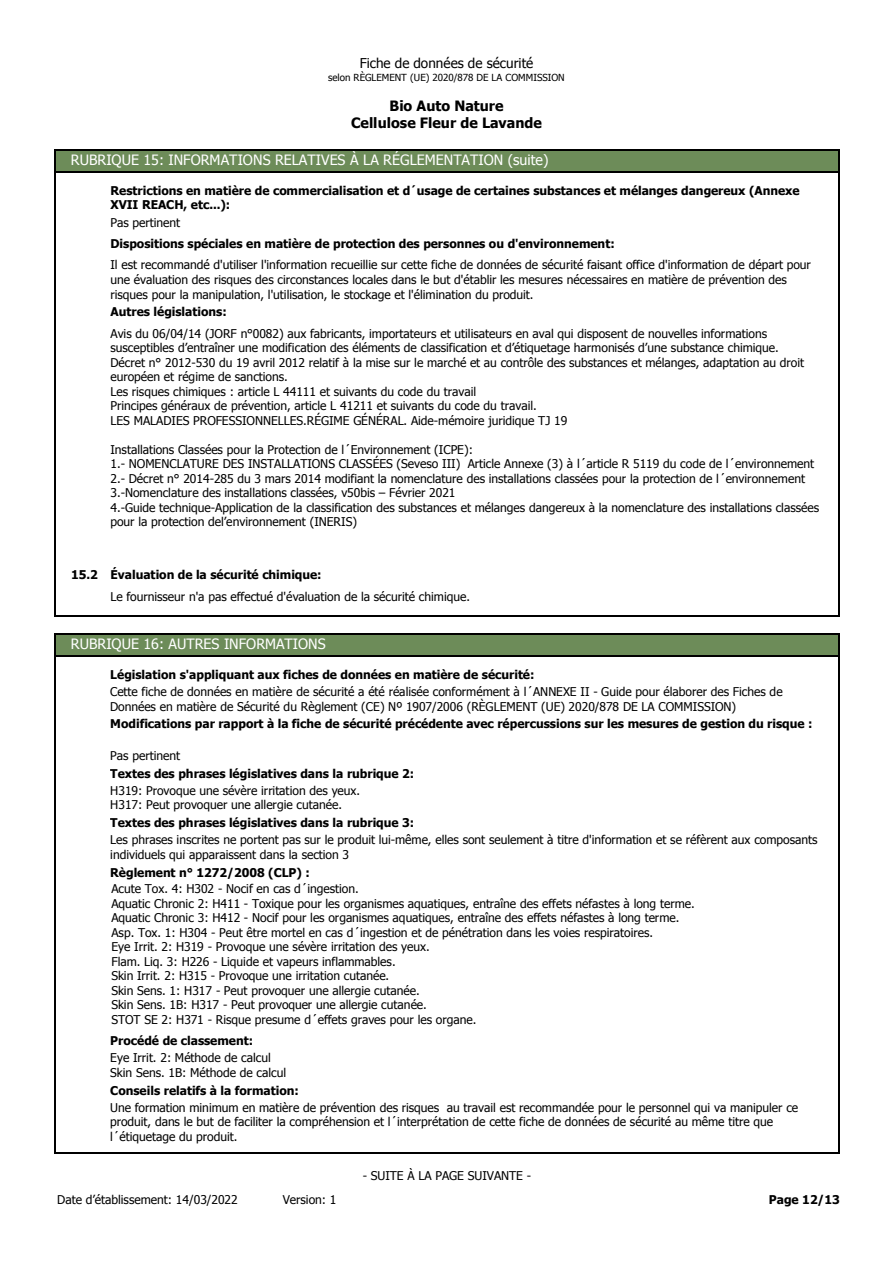
<style>
.page{position:relative;width:894px;height:1263px;background:#fff}
.page>*{position:absolute;margin:0;border:0;box-sizing:border-box;transform-origin:0 0}
.t1{font:14.25px "Tahoma";color:#fff}
.t2{font:700 14.25px/17.1px "Tahoma";color:#000;text-align:center}
.t3{font:13.5px "Tahoma";color:#000}
.t4{font:12px/14.5px "Tahoma";letter-spacing:-.005em;color:#000}
.t5{font:700 12px/14.4px "Tahoma";color:#000}
.t6{font:9.75px "Tahoma";color:#000}
</style>
<div class="page">
<div style="left:71px;top:151px;width:767px;height:21px;background:#6d8c59"></div>
<hr style="left:71px;top:150px;width:767px;height:1px;background:#000">
<hr style="left:71px;top:172px;width:767px;height:1px;background:#000">
<svg style="left:54px;top:150px;width:17px;height:33px"></svg>
<svg style="left:838px;top:150px;width:1px;height:33px"></svg>
<hr style="left:54px;top:183px;width:1px;height:32px;background:#000">
<hr style="left:838px;top:183px;width:1px;height:32px;background:#000">
<svg style="left:54px;top:215px;width:1px;height:42px"></svg>
<svg style="left:838px;top:215px;width:1px;height:42px"></svg>
<hr style="left:54px;top:257px;width:1px;height:47px;background:#000">
<hr style="left:838px;top:257px;width:1px;height:47px;background:#000">
<svg style="left:54px;top:304px;width:1px;height:22px"></svg>
<svg style="left:838px;top:304px;width:1px;height:22px"></svg>
<hr style="left:54px;top:326px;width:1px;height:241px;background:#000">
<hr style="left:838px;top:326px;width:1px;height:241px;background:#000">
<hr style="left:55px;top:615px;width:783px;height:2px;background:#000">
<svg style="left:54px;top:567px;width:1px;height:50px"></svg>
<svg style="left:838px;top:567px;width:1px;height:50px"></svg>
<div style="left:71px;top:635px;width:767px;height:20px;background:#6d8c59"></div>
<hr style="left:71px;top:634px;width:767px;height:1px;background:#000">
<hr style="left:71px;top:655px;width:767px;height:2px;background:#000">
<svg style="left:54px;top:634px;width:17px;height:50px"></svg>
<svg style="left:838px;top:634px;width:1px;height:50px"></svg>
<hr style="left:54px;top:684px;width:1px;height:32px;background:#000">
<hr style="left:838px;top:684px;width:1px;height:32px;background:#000">
<hr style="left:54px;top:716px;width:1px;height:32px;background:#000">
<hr style="left:838px;top:716px;width:1px;height:32px;background:#000">
<svg style="left:54px;top:748px;width:1px;height:35px"></svg>
<svg style="left:838px;top:748px;width:1px;height:35px"></svg>
<hr style="left:54px;top:783px;width:1px;height:32px;background:#000">
<hr style="left:838px;top:783px;width:1px;height:32px;background:#000">
<svg style="left:54px;top:815px;width:1px;height:17px"></svg>
<svg style="left:838px;top:815px;width:1px;height:17px"></svg>
<hr style="left:54px;top:832px;width:1px;height:32px;background:#000">
<hr style="left:838px;top:832px;width:1px;height:32px;background:#000">
<svg style="left:54px;top:864px;width:1px;height:17px"></svg>
<svg style="left:838px;top:864px;width:1px;height:17px"></svg>
<hr style="left:54px;top:881px;width:1px;height:152px;background:#000">
<hr style="left:838px;top:881px;width:1px;height:152px;background:#000">
<svg style="left:54px;top:1033px;width:1px;height:17px"></svg>
<svg style="left:838px;top:1033px;width:1px;height:17px"></svg>
<hr style="left:54px;top:1050px;width:1px;height:32px;background:#000">
<hr style="left:838px;top:1050px;width:1px;height:32px;background:#000">
<svg style="left:54px;top:1082px;width:1px;height:17px"></svg>
<svg style="left:838px;top:1082px;width:1px;height:17px"></svg>
<hr style="left:54px;top:1099px;width:1px;height:47px;background:#000">
<hr style="left:838px;top:1099px;width:1px;height:47px;background:#000">
<hr style="left:55px;top:1152px;width:783px;height:1px;background:#000">
<p class="t3" style="left:359px;top:54px;width:175px">Fiche de données de sécurité</p>
<p class="t6" style="left:328px;top:71px;width:238px">selon RÈGLEMENT (UE) 2020/878 DE LA COMMISSION</p>
<p class="t2" style="left:351px;top:97px;width:192px">Bio Auto Nature<br>Cellulose Fleur de Lavande</p>
<p class="t1" style="left:71px;top:150px;width:479px">RUBRIQUE 15: INFORMATIONS RELATIVES À LA RÉGLEMENTATION (suite)</p>
<p class="t5" style="left:110px;top:182px;width:690px">Restrictions en matière de commercialisation et d´usage de certaines substances et mélanges dangereux (Annexe<br>XVII REACH, etc...):</p>
<p class="t4" style="left:110px;top:215px;width:71px">Pas pertinent</p>
<p class="t5" style="left:110px;top:236px;width:505px">Dispositions spéciales en matière de protection des personnes ou d'environnement:</p>
<p class="t4" style="left:110px;top:257px;width:701px">Il est recommandé d'utiliser l'information recueillie sur cette fiche de données de sécurité faisant office d'information de départ pour une évaluation des risques des circonstances locales dans le but d'établir les mesures nécessaires en matière de prévention des risques pour la manipulation, l'utilisation, le stockage et l'élimination du produit.</p>
<p class="t5" style="left:110px;top:304px;width:118px">Autres législations:</p>
<p class="t4" style="left:110px;top:325px;width:695px">Avis du 06/04/14 (JORF n°0082) aux fabricants, importateurs et utilisateurs en aval qui disposent de nouvelles informations susceptibles d’entraîner une modification des éléments de classification et d’étiquetage harmonisés d’une substance chimique.<br>Décret n° 2012-530 du 19 avril 2012 relatif à la mise sur le marché et au contrôle des substances et mélanges, adaptation au droit européen et régime de sanctions.<br>Les risques chimiques : article L 44111 et suivants du code du travail<br>Principes généraux de prévention, article L 41211 et suivants du code du travail.<br>LES MALADIES PROFESSIONNELLES.RÉGIME GÉNÉRAL. Aide-mémoire juridique TJ 19</p>
<p class="t4" style="left:110px;top:441px;width:710px">Installations Classées pour la Protection de l´Environnement (ICPE):<br>1.- NOMENCLATURE DES INSTALLATIONS CLASSÉES (Seveso III) Article Annexe (3) à l´article R 5119 du code de l´environnement 2.- Décret n° 2014-285 du 3 mars 2014 modifiant la nomenclature des installations classées pour la protection de l´environnement 3.-Nomenclature des installations classées, v50bis – Février 2021<br>4.-Guide technique-Application de la classification des substances et mélanges dangereux à la nomenclature des installations classées pour la protection del’environnement (INERIS)</p>
<p class="t5" style="left:71px;top:567px;width:252px">15.2 Évaluation de la sécurité chimique:</p>
<p class="t4" style="left:110px;top:588px;width:361px">Le fournisseur n'a pas effectué d'évaluation de la sécurité chimique.</p>
<p class="t1" style="left:71px;top:634px;width:256px">RUBRIQUE 16: AUTRES INFORMATIONS</p>
<p class="t5" style="left:110px;top:667px;width:425px">Législation s'appliquant aux fiches de données en matière de sécurité:</p>
<p class="t4" style="left:110px;top:684px;width:673px">Cette fiche de données en matière de sécurité a été réalisée conformément à l´ANNEXE II - Guide pour élaborer des Fiches de<br>Données en matière de Sécurité du Règlement (CE) Nº 1907/2006 (RÈGLEMENT (UE) 2020/878 DE LA COMMISSION)</p>
<p class="t5" style="left:110px;top:716px;width:703px">Modifications par rapport à la fiche de sécurité précédente avec répercussions sur les mesures de gestion du risque :</p>
<p class="t4" style="left:110px;top:748px;width:71px">Pas pertinent</p>
<p class="t5" style="left:110px;top:765px;width:305px">Textes des phrases législatives dans la rubrique 2:</p>
<p class="t4" style="left:110px;top:782px;width:251px">H319: Provoque une sévère irritation des yeux.<br>H317: Peut provoquer une allergie cutanée.</p>
<p class="t5" style="left:110px;top:815px;width:305px">Textes des phrases législatives dans la rubrique 3:</p>
<p class="t4" style="left:110px;top:832px;width:708px">Les phrases inscrites ne portent pas sur le produit lui-même, elles sont seulement à titre d'information et se réfèrent aux composants individuels qui apparaissent dans la section 3</p>
<p class="t5" style="left:110px;top:864px;width:201px">Règlement n° 1272/2008 (CLP) :</p>
<p class="t4" style="left:111px;top:881px;width:584px">Acute Tox. 4: H302 - Nocif en cas d´ingestion.<br>Aquatic Chronic 2: H411 - Toxique pour les organismes aquatiques, entraîne des effets néfastes à long terme.<br>Aquatic Chronic 3: H412 - Nocif pour les organismes aquatiques, entraîne des effets néfastes à long terme.<br>Asp. Tox. 1: H304 - Peut être mortel en cas d´ingestion et de pénétration dans les voies respiratoires.<br>Eye Irrit. 2: H319 - Provoque une sévère irritation des yeux.<br>Flam. Liq. 3: H226 - Liquide et vapeurs inflammables.<br>Skin Irrit. 2: H315 - Provoque une irritation cutanée.<br>Skin Sens. 1: H317 - Peut provoquer une allergie cutanée.<br>Skin Sens. 1B: H317 - Peut provoquer une allergie cutanée.<br>STOT SE 2: H371 - Risque presume d´effets graves pour les organe.</p>
<p class="t5" style="left:110px;top:1033px;width:144px">Procédé de classement:</p>
<p class="t4" style="left:110px;top:1050px;width:177px">Eye Irrit. 2: Méthode de calcul<br>Skin Sens. 1B: Méthode de calcul</p>
<p class="t5" style="left:110px;top:1082px;width:190px">Conseils relatifs à la formation:</p>
<p class="t4" style="left:110px;top:1099px;width:689px">Une formation minimum en matière de prévention des risques au travail est recommandée pour le personnel qui va manipuler ce produit, dans le but de faciliter la compréhension et l´interprétation de cette fiche de données de sécurité au même titre que l´étiquetage du produit.</p>
<p class="t4" style="left:362px;top:1168px;width:170px">- SUITE À LA PAGE SUIVANTE -</p>
<p class="t4" style="left:57px;top:1191px;width:182px">Date d’établissement: 14/03/2022</p>
<p class="t4" style="left:283px;top:1191px;width:55px">Version: 1</p>
<p class="t5" style="left:768px;top:1191px;width:72px">Page 12/13</p>
</div>
